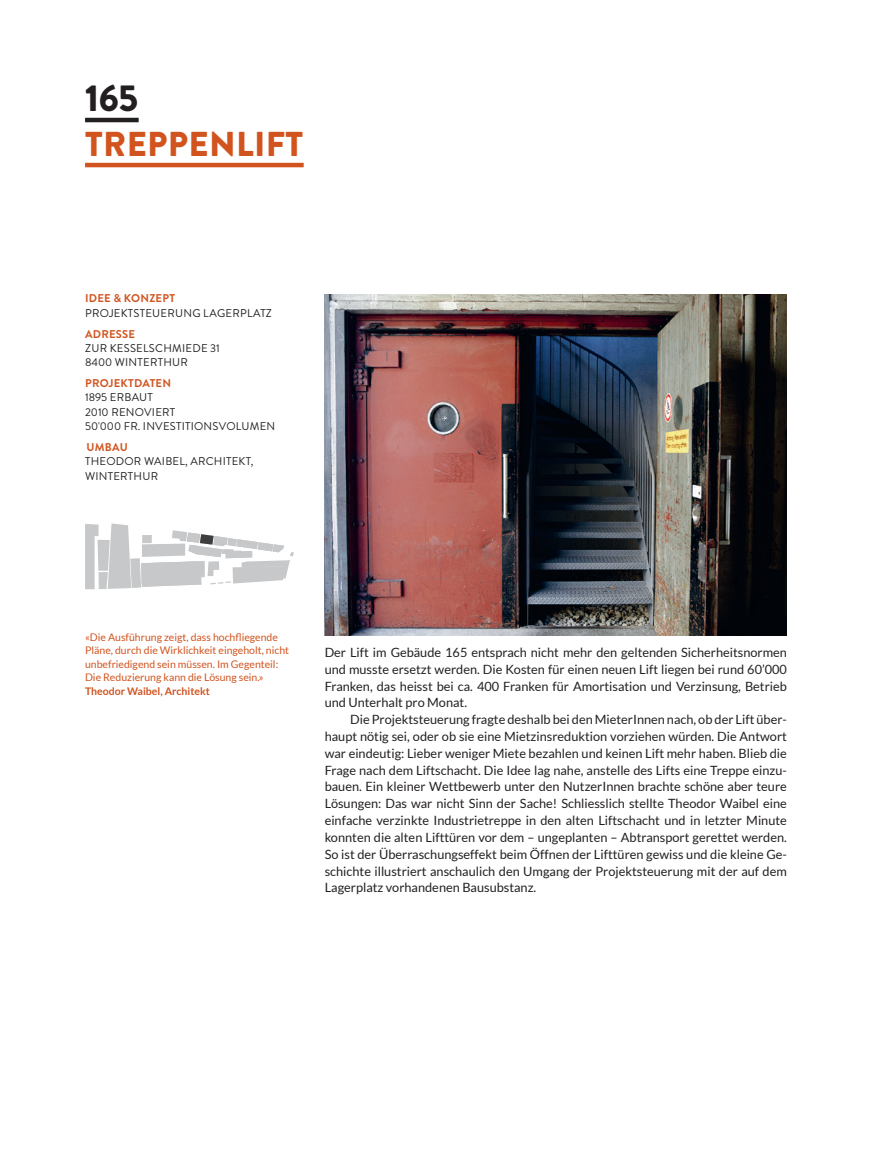
<style>
.page{position:relative;width:872px;height:1149px;background:#fff}
.page>*{position:absolute;margin:0;border:0;box-sizing:border-box;transform-origin:0 0}
.TITEL_gross{font:900 37.5px "Brandon Grotesque";color:#231f20}
.TITEL_gross-2{font:900 34.5px "Brandon Grotesque";letter-spacing:.01em;color:#d1541f}
.Lauftext{font:12.75px/16.8px "Lato";color:#231f20;text-align:justify}
.t1{font:11.25px "Brandon Grotesque";letter-spacing:.02em;color:#231f20}
.t2{font:700 11.25px "Brandon Grotesque";letter-spacing:.02em;color:#d1541f}
.t3{font:10.5px/13.5px "Lato";color:#d1541f}
.t4{font:700 10.5px "Lato";color:#d1541f}
</style>
<div class="page">
<hr style="left:85px;top:118px;width:54px;height:4px;background:#231f20">
<hr style="left:85px;top:163px;width:219px;height:4px;background:#d1541f">
<img style="left:325px;top:294px;width:462px;height:341px">
<svg style="left:85px;top:523px;width:209px;height:66px"></svg>
<div style="left:142px;top:535px;width:10px;height:8px;background:#c7c8ca"></div>
<p class="TITEL_gross" style="left:85px;top:72px;width:55px">165</p>
<p class="TITEL_gross-2" style="left:85px;top:120px;width:219px">TREPPENLIFT</p>
<p class="t2" style="left:85px;top:290px;width:91px">IDEE &amp; KONZEPT</p>
<p class="t1" style="left:85px;top:305px;width:188px">PROJEKTSTEUERUNG LAGERPLATZ</p>
<p class="t2" style="left:85px;top:326px;width:52px">ADRESSE</p>
<p class="t1" style="left:85px;top:340px;width:136px">ZUR KESSELSCHMIEDE 31</p>
<p class="t1" style="left:85px;top:354px;width:104px">8400 WINTERTHUR</p>
<p class="t2" style="left:85px;top:375px;width:87px">PROJEKTDATEN</p>
<p class="t1" style="left:85px;top:390px;width:69px">1895 ERBAUT</p>
<p class="t1" style="left:85px;top:404px;width:92px">2010 RENOVIERT</p>
<p class="t1" style="left:85px;top:418px;width:192px">50'000 FR. INVESTITIONSVOLUMEN</p>
<p class="t2" style="left:87px;top:439px;width:43px">UMBAU</p>
<p class="t1" style="left:85px;top:453px;width:170px">THEODOR WAIBEL, ARCHITEKT,</p>
<p class="t1" style="left:85px;top:468px;width:74px">WINTERTHUR</p>
<p class="t3" style="left:85px;top:630px;width:205px">«Die Ausführung zeigt, dass hochfliegende Pläne, durch die Wirklichkeit eingeholt, nicht unbefriedigend sein müssen. Im Gegenteil:<br>Die Reduzierung kann die Lösung sein.»</p>
<p class="t4" style="left:85px;top:684px;width:126px">Theodor Waibel, Architekt</p>
<p class="Lauftext" style="left:325px;top:643px;width:464px">Der Lift im Gebäude 165 entsprach nicht mehr den geltenden Sicherheitsnormen und musste ersetzt werden. Die Kosten für einen neuen Lift liegen bei rund 60’000<br>Franken, das heisst bei ca. 400 Franken für Amortisation und Verzinsung, Betrieb und Unterhalt pro Monat.</p>
<p class="Lauftext" style="left:325px;top:710px;width:464px;text-indent:26px">Die Projektsteuerung fragte deshalb bei den MieterInnen nach, ob der Lift über&shy;haupt nötig sei, oder ob sie eine Mietzinsreduktion vorziehen würden. Die Antwort war eindeutig: Lieber weniger Miete bezahlen und keinen Lift mehr haben. Blieb die Frage nach dem Liftschacht. Die Idee lag nahe, anstelle des Lifts eine Treppe einzu&shy;bauen. Ein kleiner Wettbewerb unter den NutzerInnen brachte schöne aber teure Lösungen: Das war nicht Sinn der Sache! Schliesslich stellte Theodor Waibel eine einfache verzinkte Industrietreppe in den alten Liftschacht und in letzter Minute konnten die alten Lifttüren vor dem – ungeplanten – Abtransport gerettet werden.<br>So ist der Überraschungseffekt beim Öffnen der Lifttüren gewiss und die kleine Ge&shy;schichte illustriert anschaulich den Umgang der Projektsteuerung mit der auf dem Lagerplatz vorhandenen Bausubstanz.</p>
</div>
